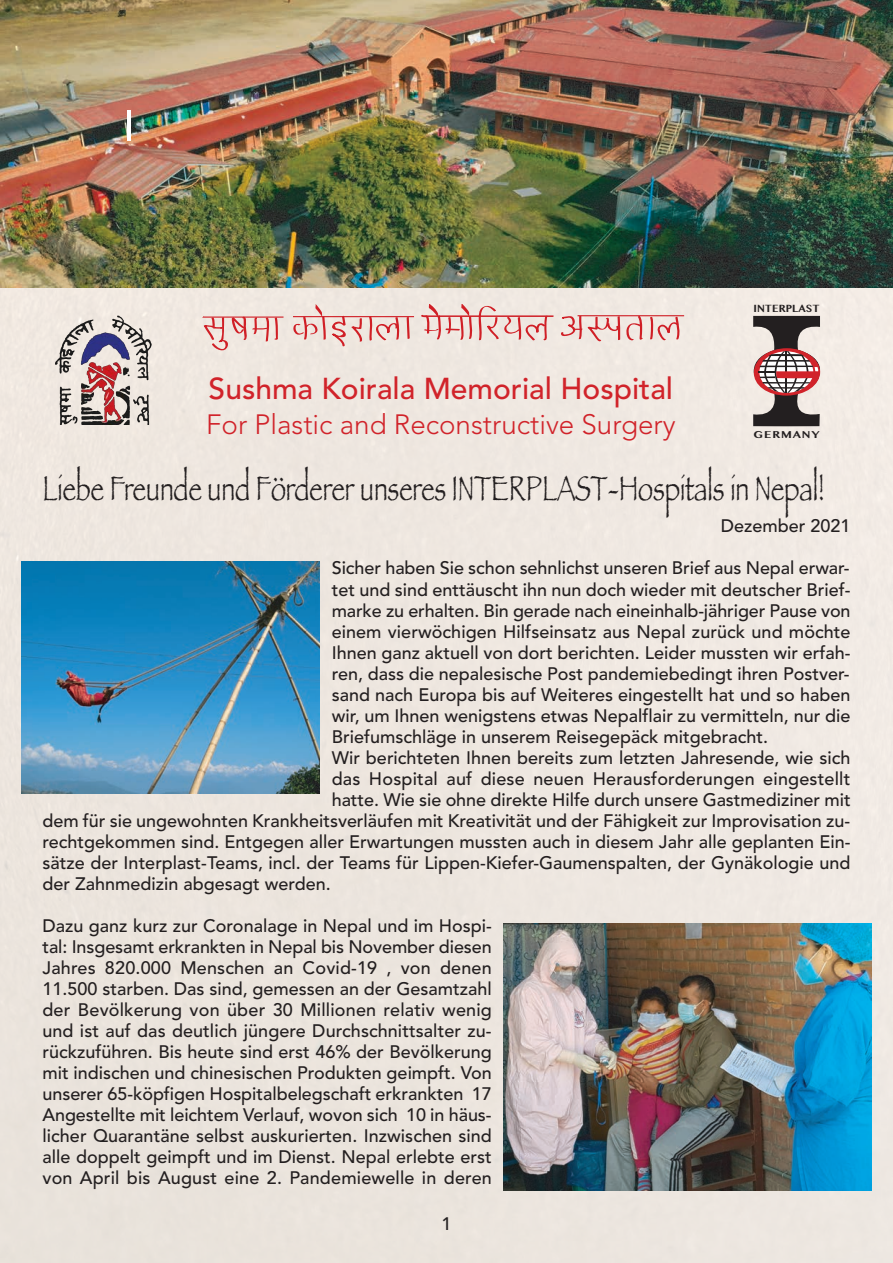
<style>
.page{position:relative;width:893px;height:1263px;background:#fff}
.page>*{position:absolute;margin:0;border:0;box-sizing:border-box;transform-origin:0 0}
.t1{font:condensed 36px "Papyrus";color:#231f20}
.t2{font:500 30px "Avenir";color:#d1232a}
.t3{font:300 27.75px "Avenir";color:#d1232a}
.t4{font:500 18px/21px "Avenir";color:#231f20;text-align:justify}
.t5{font:700 10.95px "Telugu MN";color:#231f20;scale:.96 1}
.t6{font:700 10.5px "Telugu MN";letter-spacing:.075em;color:#231f20;scale:1.12 1}
</style>
<div class="page">
<div style="left:0;top:287px;width:893px;height:976px;background:#eee7e0"></div>
<img style="left:0;top:0;width:893px;height:287px">
<svg style="left:753px;top:316px;width:68px;height:110px;background:#947b7a"></svg>
<img style="left:55px;top:315px;width:96px;height:109px">
<hr style="left:203px;top:316px;width:80px;height:2px;background:#d01f26">
<hr style="left:293px;top:316px;width:121px;height:1px;background:#d01f26">
<hr style="left:577px;top:315px;width:107px;height:1px;background:#d01f26">
<svg style="left:202px;top:316px;width:76px;height:34px;background:#e9beba"></svg>
<svg style="left:293px;top:305px;width:70px;height:42px;background:#e9c7c2"></svg>
<svg style="left:369px;top:316px;width:31px;height:25px"></svg>
<svg style="left:407px;top:317px;width:3px;height:22px"></svg>
<svg style="left:420px;top:305px;width:134px;height:36px;background:#e9c3be"></svg>
<svg style="left:560px;top:316px;width:60px;height:25px"></svg>
<svg style="left:626px;top:316px;width:17px;height:24px"></svg>
<svg style="left:650px;top:316px;width:31px;height:24px"></svg>
<img style="left:22px;top:562px;width:298px;height:231px">
<hr style="left:127px;top:111px;width:3px;height:30px;background:#fff">
<img style="left:504px;top:923px;width:368px;height:268px">
<p class="t5" style="left:754px;top:302px;width:70px">INTERPLAST</p>
<h2 class="t2" style="left:209px;top:362px;width:466px">Sushma Koirala Memorial Hospital</h2>
<h3 class="t3" style="left:206px;top:407px;width:471px">For Plastic and Reconstructive Surgery</h3>
<p class="t6" style="left:754px;top:428px;width:60px">GERMANY</p>
<h1 class="t1" style="left:42px;top:467px;width:784px">Liebe Freunde und Förderer unseres INTERPLAST-Hospitals in Nepal!</h1>
<p class="t4" style="left:721px;top:515px;width:131px">Dezember 2021</p>
<p class="t4" style="left:332px;top:557px;width:519px">Sicher haben Sie schon sehnlichst unseren Brief aus Nepal erwar-</p>
<p class="t4" style="left:332px;top:578px;width:520px">tet und sind enttäuscht ihn nun doch wieder mit deutscher Brief-</p>
<p class="t4" style="left:332px;top:599px;width:520px">marke zu erhalten. Bin gerade nach eineinhalb-jähriger Pause von</p>
<p class="t4" style="left:332px;top:620px;width:520px">einem vierwöchigen Hilfseinsatz aus Nepal zurück und möchte</p>
<p class="t4" style="left:332px;top:641px;width:520px">Ihnen ganz aktuell von dort berichten. Leider mussten wir erfah-</p>
<p class="t4" style="left:332px;top:662px;width:519px">ren, dass die nepalesische Post pandemiebedingt ihren Postver-</p>
<p class="t4" style="left:332px;top:683px;width:520px">sand nach Europa bis auf Weiteres eingestellt hat und so haben</p>
<p class="t4" style="left:332px;top:704px;width:520px">wir, um Ihnen wenigstens etwas Nepalflair zu vermitteln, nur die</p>
<p class="t4" style="left:332px;top:725px;width:438px">Briefumschläge in unserem Reisegepäck mitgebracht.</p>
<p class="t4" style="left:332px;top:746px;width:520px">Wir berichteten Ihnen bereits zum letzten Jahresende, wie sich</p>
<p class="t4" style="left:332px;top:767px;width:520px">das Hospital auf diese neuen Herausforderungen eingestellt</p>
<p class="t4" style="left:332px;top:788px;width:520px">hatte. Wie sie ohne direkte Hilfe durch unsere Gastmediziner mit</p>
<p class="t4" style="left:42px;top:809px;width:809px">dem für sie ungewohnten Krankheitsverläufen mit Kreativität und der Fähigkeit zur Improvisation zu-</p>
<p class="t4" style="left:42px;top:830px;width:809px">rechtgekommen sind. Entgegen aller Erwartungen mussten auch in diesem Jahr alle geplanten Ein-</p>
<p class="t4" style="left:42px;top:851px;width:809px">sätze der Interplast-Teams, incl. der Teams für Lippen-Kiefer-Gaumenspalten, der Gynäkologie und</p>
<p class="t4" style="left:42px;top:872px;width:290px">der Zahnmedizin abgesagt werden.</p>
<p class="t4" style="left:42px;top:914px;width:451px">Dazu ganz kurz zur Coronalage in Nepal und im Hospi&shy;tal: Insgesamt erkrankten in Nepal bis November diesen Jahres 820.000 Menschen an Covid-19 , von denen 11.500 starben. Das sind, gemessen an der Gesamtzahl der Bevölkerung von über 30 Millionen relativ wenig und ist auf das deutlich jüngere Durchschnittsalter zu&shy;rückzuführen. Bis heute sind erst 46% der Bevölkerung mit indischen und chinesischen Produkten geimpft. Von unserer 65-köpfigen Hospitalbelegschaft erkrankten 17<br>Angestellte mit leichtem Verlauf, wovon sich 10 in häus&shy;licher Quarantäne selbst auskurierten. Inzwischen sind alle doppelt geimpft und im Dienst. Nepal erlebte erst von April bis August eine 2. Pandemiewelle in deren</p>
<p class="t4" style="left:441px;top:1212px;width:12px">1</p>
</div>
